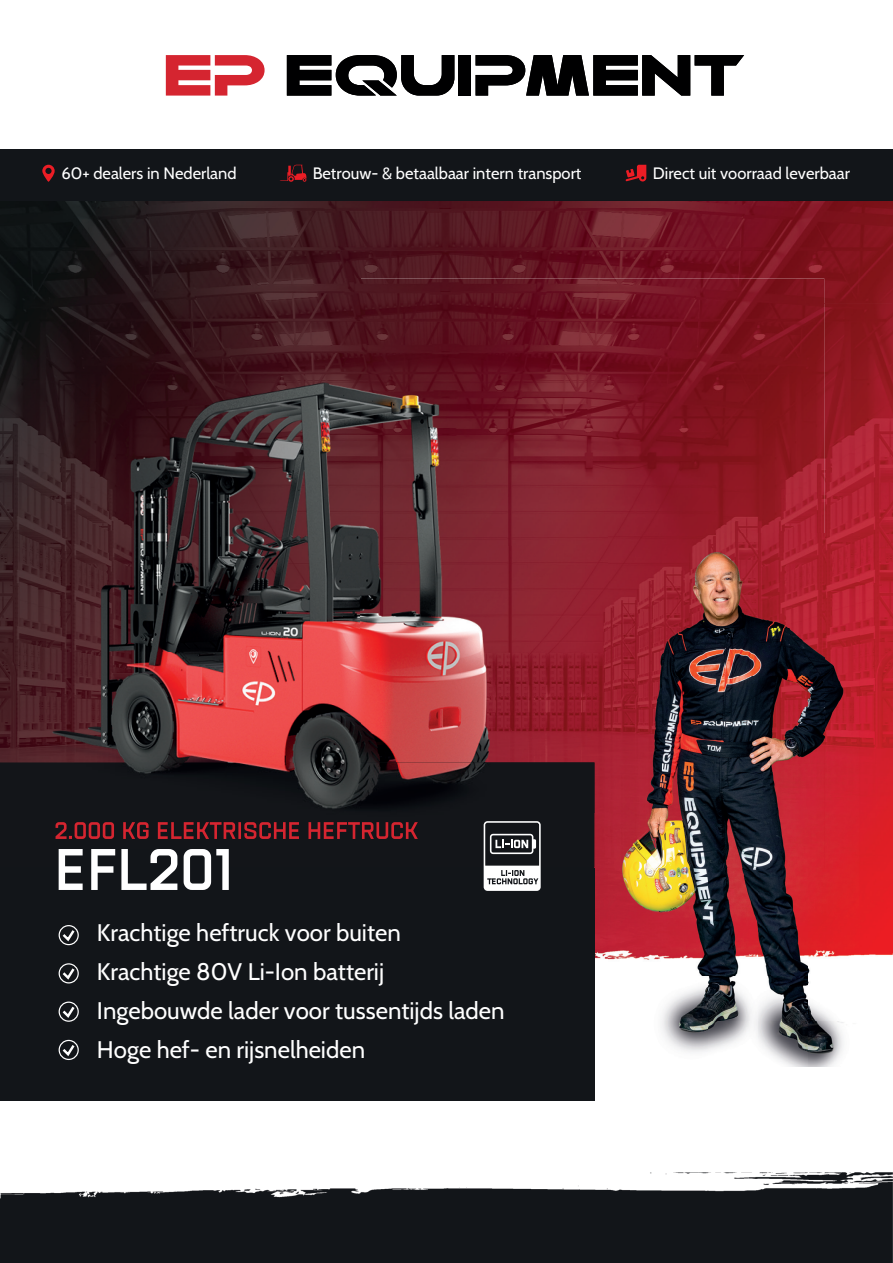
<style>
.page{position:relative;width:893px;height:1263px;background:#fff}
.page>*{position:absolute;margin:0;border:0;box-sizing:border-box;transform-origin:0 0}
.t1{font:600 58.5px "Revx Neue";color:#fff}
.t2{font:24px/39px "Cabin";color:#fff}
.t3{font:16.5px "Cabin";color:#fff}
</style>
<div class="page">
<img style="left:0;top:74px;width:892px;height:229px">
<img style="left:578px;top:976px;width:52px;height:287px">
<img style="left:841px;top:1172px;width:52px;height:91px">
<div style="left:0;top:1187px;width:578px;height:76px;background:#121519"></div>
<img style="left:630px;top:1172px;width:211px;height:91px">
<img style="left:892px;top:200px;width:1px;height:103px">
<img style="left:824px;top:303px;width:69px;height:259px">
<img style="left:859px;top:562px;width:34px;height:394px">
<img style="left:594px;top:814px;width:14px;height:162px">
<div style="left:459px;top:55px;width:12px;height:41px;background:#000001"></div>
<svg style="left:287px;top:55px;width:167px;height:41px"></svg>
<svg style="left:476px;top:55px;width:268px;height:41px"></svg>
<svg style="left:166px;top:55px;width:99px;height:41px"></svg>
<div style="left:0;top:762px;width:594px;height:339px;background:#121519"></div>
<div style="left:59px;top:1040px;width:20px;height:20px;border:1px solid #fff;border-radius:50%"></div>
<svg style="left:60px;top:1042px;width:17px;height:16px"></svg>
<div style="left:59px;top:925px;width:20px;height:20px;border:1px solid #fff;border-radius:50%"></div>
<svg style="left:60px;top:927px;width:17px;height:16px"></svg>
<div style="left:59px;top:963px;width:20px;height:20px;border:1px solid #fff;border-radius:50%"></div>
<svg style="left:60px;top:966px;width:17px;height:15px"></svg>
<div style="left:59px;top:1001px;width:20px;height:21px;border:1px solid #fff;border-radius:50%"></div>
<svg style="left:60px;top:1004px;width:17px;height:16px"></svg>
<img style="left:0;top:278px;width:360px;height:484px">
<img style="left:360px;top:278px;width:464px;height:268px">
<img style="left:360px;top:546px;width:248px;height:268px">
<img style="left:0;top:762px;width:594px;height:105px">
<img style="left:59px;top:849px;width:170px;height:18px">
<img style="left:56px;top:822px;width:362px;height:17px">
<img style="left:608px;top:878px;width:251px;height:189px">
<img style="left:824px;top:534px;width:35px;height:294px">
<img style="left:608px;top:867px;width:201px;height:11px">
<div style="left:809px;top:828px;width:50px;height:50px;background:#d8212c"></div>
<img style="left:608px;top:534px;width:216px;height:333px">
<svg style="left:484px;top:821px;width:57px;height:70px"></svg>
<div style="left:0;top:149px;width:893px;height:51px;background:#121519"></div>
<svg style="left:42px;top:165px;width:13px;height:17px"></svg>
<svg style="left:625px;top:165px;width:21px;height:16px"></svg>
<svg style="left:280px;top:165px;width:27px;height:17px"></svg>
<p class="t3" style="left:62px;top:161px;width:177px">60+ dealers in Nederland</p>
<p class="t3" style="left:313px;top:161px;width:270px">Betrouw- &amp; betaalbaar intern transport</p>
<p class="t3" style="left:653px;top:161px;width:199px">Direct uit voorraad leverbaar</p>
<h1 class="t1" style="left:54px;top:835px;width:180px">EFL201</h1>
<p class="t2" style="left:97px;top:911px;width:409px">Krachtige heftruck voor buiten<br>Krachtige 80V Li-Ion batterij<br>Ingebouwde lader voor tussentijds laden<br>Hoge hef- en rijsnelheiden</p>
</div>
